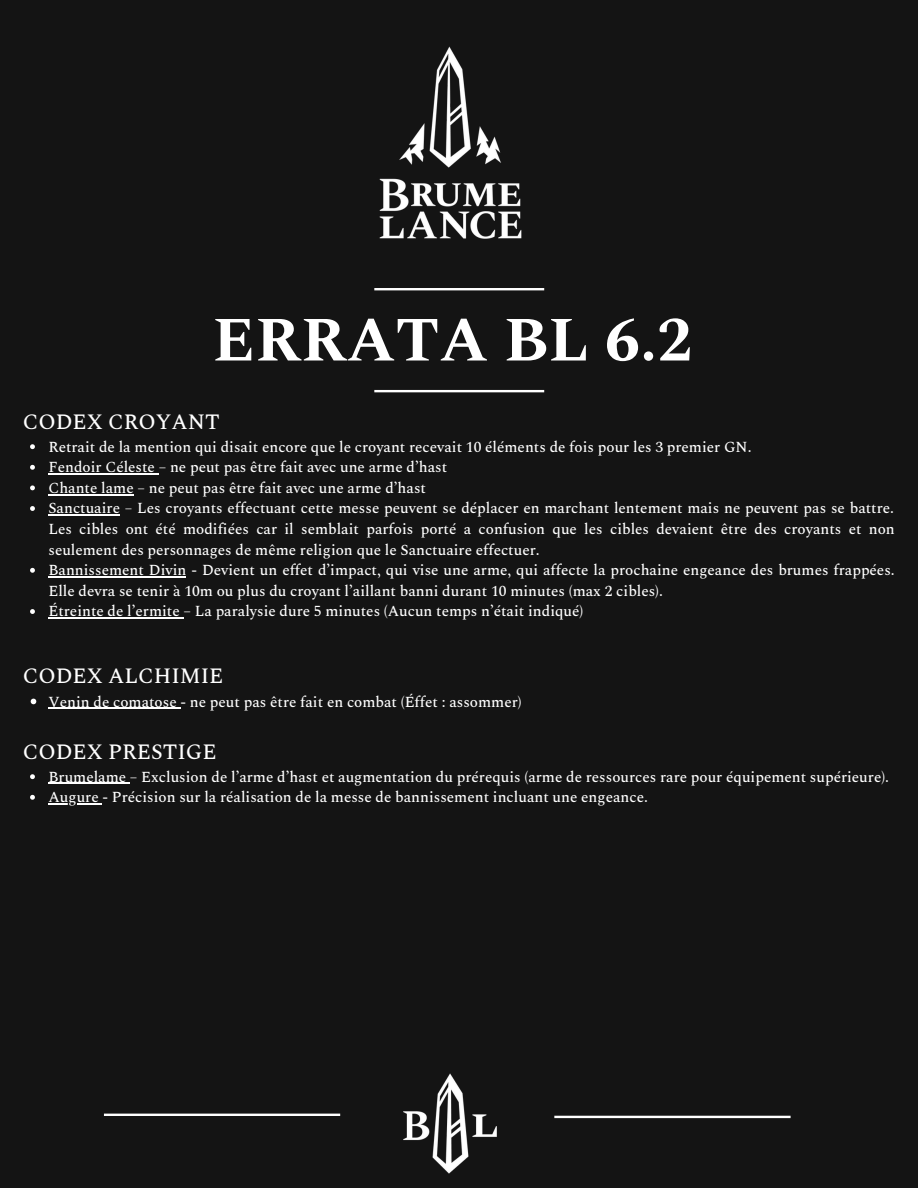
<style>
.page{position:relative;width:918px;height:1188px;background:#141414}
.page>*{position:absolute;margin:0;border:0;box-sizing:border-box;transform-origin:0 0}
.t1{font:700 62.85px "Spectral";color:#fff}
.t2{font:500 21.6px "Spectral";color:#fff}
.t3{font:500 15.15px/20.5px "Spectral";color:#fff}
</style>
<div class="page">
<hr style="left:374px;top:390px;width:170px;height:2px;background:#fff">
<img style="left:379px;top:46px;width:143px;height:193px">
<svg style="left:30px;top:444px;width:5px;height:5px"></svg>
<svg style="left:30px;top:465px;width:5px;height:5px"></svg>
<hr style="left:48px;top:473px;width:111px;height:2px;background:#fff">
<svg style="left:30px;top:485px;width:5px;height:5px"></svg>
<hr style="left:48px;top:494px;width:86px;height:1px;background:#fff">
<svg style="left:30px;top:506px;width:5px;height:5px"></svg>
<hr style="left:48px;top:515px;width:72px;height:1px;background:#fff">
<svg style="left:30px;top:568px;width:5px;height:5px"></svg>
<hr style="left:48px;top:576px;width:138px;height:2px;background:#fff">
<svg style="left:30px;top:609px;width:5px;height:5px"></svg>
<hr style="left:48px;top:618px;width:136px;height:1px;background:#fff">
<img style="left:403px;top:1073px;width:94px;height:101px">
<hr style="left:554px;top:1116px;width:237px;height:2px;background:#fff">
<hr style="left:104px;top:1114px;width:236px;height:2px;background:#fff">
<hr style="left:374px;top:288px;width:170px;height:2px;background:#fff">
<svg style="left:31px;top:699px;width:5px;height:5px"></svg>
<hr style="left:48px;top:708px;width:133px;height:1px;background:#fff">
<svg style="left:30px;top:774px;width:5px;height:5px"></svg>
<hr style="left:48px;top:783px;width:82px;height:1px;background:#fff">
<svg style="left:30px;top:795px;width:5px;height:5px"></svg>
<hr style="left:48px;top:803px;width:54px;height:2px;background:#fff">
<h1 class="t1" style="left:213px;top:294px;width:481px">ERRATA BL 6.2</h1>
<h2 class="t2" style="left:23px;top:406px;width:198px">CODEX CROYANT</h2>
<p class="t3" style="left:48px;top:437px;width:848px">Retrait de la mention qui disait encore que le croyant recevait 10 éléments de fois pour les 3 premier GN.<br>Fendoir Céleste – ne peut pas être fait avec une arme d’hast<br>Chante lame – ne peut pas être fait avec une arme d’hast<br>Sanctuaire – Les croyants effectuant cette messe peuvent se déplacer en marchant lentement mais ne peuvent pas se battre.<br>Les cibles ont été modifiées car il semblait parfois porté a confusion que les cibles devaient être des croyants et non seulement des personnages de même religion que le Sanctuaire effectuer.<br>Bannissement Divin - Devient un effet d’impact, qui vise une arme, qui affecte la prochaine engeance des brumes frappées.<br>Elle devra se tenir à 10m ou plus du croyant l’aillant banni durant 10 minutes (max 2 cibles).<br>Étreinte de l’ermite – La paralysie dure 5 minutes (Aucun temps n’était indiqué)</p>
<h2 class="t2" style="left:23px;top:660px;width:202px">CODEX ALCHIMIE</h2>
<p class="t3" style="left:48px;top:692px;width:475px">Venin de comatose - ne peut pas être fait en combat (Éffet : assommer)</p>
<h2 class="t2" style="left:23px;top:736px;width:195px">CODEX PRESTIGE</h2>
<p class="t3" style="left:48px;top:767px;width:842px">Brumelame – Exclusion de l’arme d’hast et augmentation du prérequis (arme de ressources rare pour équipement supérieure).<br>Augure - Précision sur la réalisation de la messe de bannissement incluant une engeance.</p>
</div>
